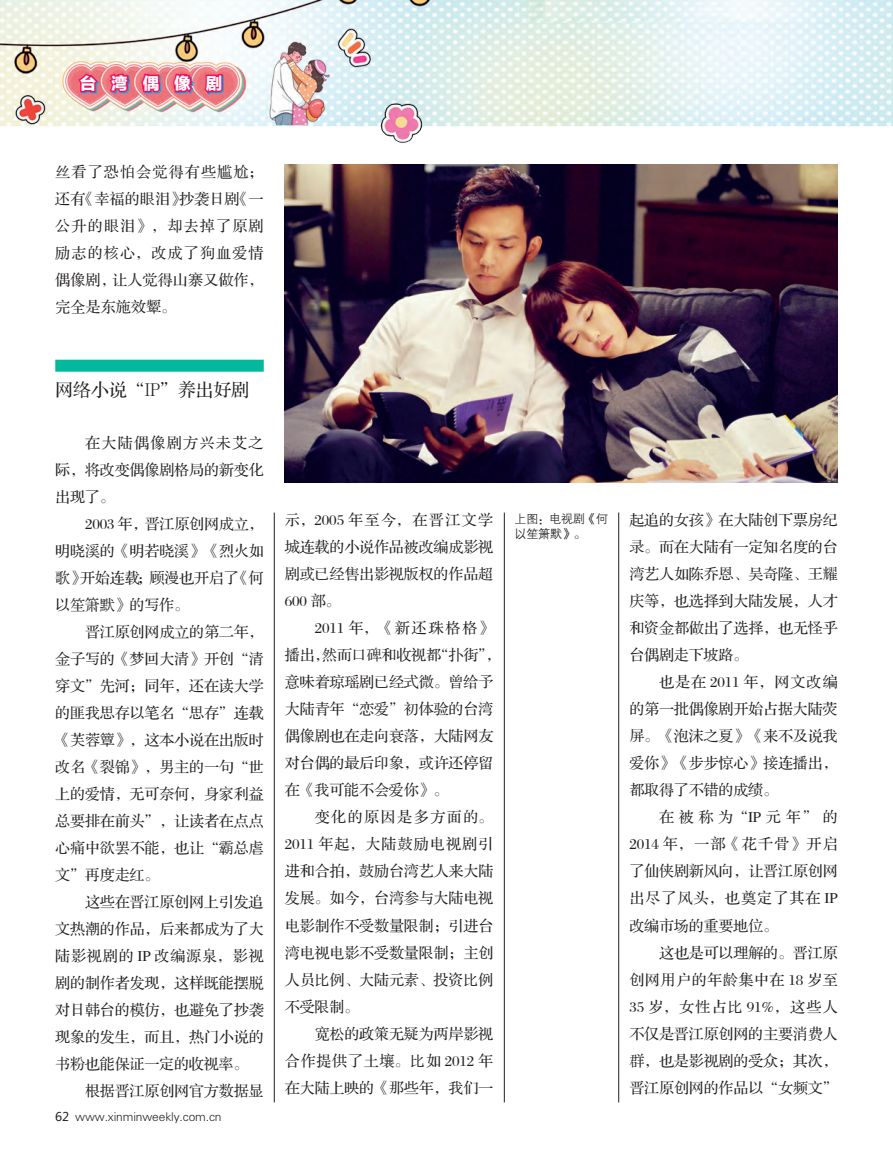
<style>
.page{position:relative;width:893px;height:1157px;background:#fff}
.page>*{position:absolute;margin:0;border:0;box-sizing:border-box;transform-origin:0 0}
.t1{font:18px "FZS3 K GBK1 0";letter-spacing:-.01em;color:#231f20}
.t2{font:16.5px "FZLTTHJW GB1 0";letter-spacing:.91em;color:#fff}
.t3{font:15px/27px "FZS3 JW GB1 0";letter-spacing:-.01em;color:#231f20;text-align:justify}
.t4{font:15px "FZS3 JW GB1 0";letter-spacing:.075em;color:#231f20}
.t5{font:15px "FZS3 JW GB1 0";letter-spacing:.09em;color:#231f20}
.t6{font:15px "FZS3 JW GB1 0";letter-spacing:.095em;color:#231f20}
.t7{font:15px "FZS3 JW GB1 0";letter-spacing:.05em;color:#231f20}
.t8{font:15px "FZS3 JW GB1 0";letter-spacing:.085em;color:#231f20}
.t9{font:15px "FZS3 JW GB1 0";letter-spacing:.055em;color:#231f20}
.t10{font:15px "FZS3 JW GB1 0";letter-spacing:.04em;color:#231f20}
.t11{font:15px "FZS3 JW GB1 0";letter-spacing:.125em;color:#231f20}
.t12{font:15px "FZS3 JW GB1 0";letter-spacing:.07em;color:#231f20}
.t13{font:15px "FZS3 JW GB1 0";letter-spacing:.1em;color:#231f20}
.t14{font:15px "FZS3 JW GB1 0";letter-spacing:.315em;color:#231f20}
.t15{font:12px "FZXH1 JW GB1 0";letter-spacing:-.01em;color:#231f20}
.t16{font:12px/15px "FZZDXJW GB1 0";letter-spacing:-.01em;color:#231f20}
.s1{font-family:"Microsoft Ya Hei"}
</style>
<div class="page">
<img style="left:0;top:0;width:893px;height:262px">
<svg style="left:75px;top:71px;width:88px;height:40px;background:#e37b90"></svg>
<svg style="left:171px;top:47px;width:54px;height:51px"></svg>
<hr style="left:618px;top:512px;width:1px;height:590px;background:#231f20">
<hr style="left:504px;top:512px;width:1px;height:590px;background:#231f20">
<hr style="left:274px;top:512px;width:1px;height:590px;background:#231f20">
<div style="left:55px;top:360px;width:209px;height:12px;background:#03b89d"></div>
<img style="left:285px;top:165px;width:553px;height:318px">
<p class="t2" style="left:81px;top:75px;width:144px">台湾偶像剧</p>
<p class="t3" style="left:55px;top:159px;width:210px">丝看了恐怕会觉得有些尴尬；还有《幸福的眼泪》抄袭日剧《一公升的眼泪》，却去掉了原剧励志的核心，改成了狗血爱情偶像剧，让人觉得山寨又做作，完全是东施效颦。</p>
<p class="t1" style="left:55px;top:380px;width:195px">网络小说“IP”养出好剧</p>
<p class="t5" style="left:85px;top:434px;width:180px">在大陆偶像剧方兴未艾之</p>
<p class="t3" style="left:55px;top:456px;width:210px">际，将改变偶像剧格局的新变化</p>
<p class="t3" style="left:55px;top:483px;width:61px">出现了。</p>
<p class="t3" style="left:85px;top:510px;width:180px">2003 年，晋江原创网成立，</p>
<p class="t3" style="left:55px;top:537px;width:210px">明晓溪的《明若晓溪》《烈火如</p>
<p class="t3" style="left:55px;top:564px;width:210px">歌》开始连载；顾漫也开启了《何</p>
<p class="t3" style="left:55px;top:591px;width:135px">以笙箫默》的写作。</p>
<p class="t3" style="left:85px;top:618px;width:180px">晋江原创网成立的第二年，</p>
<p class="t3" style="left:55px;top:645px;width:210px">金子写的《梦回大清》开创“清</p>
<p class="t3" style="left:55px;top:672px;width:210px">穿文”先河；同年，还在读大学</p>
<p class="t3" style="left:55px;top:699px;width:210px">的匪我思存以笔名“思存”连载</p>
<p class="t3" style="left:55px;top:726px;width:210px">《芙蓉簟》，这本小说在出版时</p>
<p class="t3" style="left:55px;top:753px;width:210px">改名《裂锦》，男主的一句“世</p>
<p class="t3" style="left:55px;top:780px;width:210px">上的爱情，无可奈何，身家利益</p>
<p class="t3" style="left:55px;top:807px;width:210px">总要排在前头”，让读者在点点</p>
<p class="t3" style="left:55px;top:834px;width:210px">心痛中欲罢不能，也让“霸总虐</p>
<p class="t3" style="left:55px;top:861px;width:106px">文”再度走红。</p>
<p class="t3" style="left:85px;top:888px;width:180px">这些在晋江原创网上引发追</p>
<p class="t3" style="left:55px;top:915px;width:210px">文热潮的作品，后来都成为了大</p>
<p class="t9" style="left:55px;top:947px;width:210px">陆影视剧的 IP 改编源泉，影视</p>
<p class="t3" style="left:55px;top:969px;width:210px">剧的制作者发现，这样既能摆脱</p>
<p class="t3" style="left:55px;top:996px;width:210px">对日韩台的模仿，也避免了抄袭</p>
<p class="t3" style="left:55px;top:1023px;width:210px">现象的发生，而且，热门小说的</p>
<p class="t3" style="left:55px;top:1050px;width:195px">书粉也能保证一定的收视率。</p>
<p class="t3" style="left:85px;top:1077px;width:180px">根据晋江原创网官方数据显</p>
<p class="t15" style="left:55px;top:1109px;width:168px"><span class="s1">62</span> www.xinminweekly.com.cn</p>
<p class="t6" style="left:285px;top:512px;width:210px">示，2005 年至今，在晋江文学</p>
<p class="t3" style="left:285px;top:534px;width:210px">城连载的小说作品被改编成影视</p>
<p class="t3" style="left:285px;top:561px;width:210px">剧或已经售出影视版权的作品超</p>
<p class="t3" style="left:285px;top:588px;width:57px">600 部。</p>
<p class="t11" style="left:315px;top:620px;width:180px">2011 年，《新还珠格格》</p>
<p class="t3" style="left:285px;top:642px;width:217px">播出，然而口碑和收视都“扑街”，</p>
<p class="t3" style="left:285px;top:669px;width:210px">意味着琼瑶剧已经式微。曾给予</p>
<p class="t3" style="left:285px;top:696px;width:210px">大陆青年“恋爱”初体验的台湾</p>
<p class="t3" style="left:285px;top:723px;width:210px">偶像剧也在走向衰落，大陆网友</p>
<p class="t3" style="left:285px;top:750px;width:210px">对台偶的最后印象，或许还停留</p>
<p class="t3" style="left:285px;top:777px;width:165px">在《我可能不会爱你》。</p>
<p class="t13" style="left:315px;top:809px;width:180px">变化的原因是多方面的。</p>
<p class="t4" style="left:285px;top:836px;width:210px">2011 年起，大陆鼓励电视剧引</p>
<p class="t3" style="left:285px;top:858px;width:210px">进和合拍，鼓励台湾艺人来大陆</p>
<p class="t3" style="left:285px;top:885px;width:210px">发展。如今，台湾参与大陆电视</p>
<p class="t3" style="left:285px;top:912px;width:210px">电影制作不受数量限制；引进台</p>
<p class="t3" style="left:285px;top:939px;width:210px">湾电视电影不受数量限制；主创</p>
<p class="t3" style="left:285px;top:966px;width:210px">人员比例、大陆元素、投资比例</p>
<p class="t3" style="left:285px;top:993px;width:76px">不受限制。</p>
<p class="t3" style="left:315px;top:1020px;width:180px">宽松的政策无疑为两岸影视</p>
<p class="t7" style="left:285px;top:1052px;width:210px">合作提供了土壤。比如 2012 年</p>
<p class="t3" style="left:285px;top:1074px;width:210px">在大陆上映的《那些年，我们一</p>
<p class="t16" style="left:514px;top:511px;width:95px">上图：电视剧《何以笙箫默》。</p>
<p class="t3" style="left:629px;top:507px;width:210px">起追的女孩》在大陆创下票房纪</p>
<p class="t3" style="left:629px;top:534px;width:210px">录。而在大陆有一定知名度的台</p>
<p class="t3" style="left:629px;top:561px;width:210px">湾艺人如陈乔恩、吴奇隆、王耀</p>
<p class="t3" style="left:629px;top:588px;width:210px">庆等，也选择到大陆发展，人才</p>
<p class="t3" style="left:629px;top:615px;width:210px">和资金都做出了选择，也无怪乎</p>
<p class="t3" style="left:629px;top:642px;width:120px">台偶剧走下坡路。</p>
<p class="t12" style="left:659px;top:674px;width:180px">也是在 2011 年，网文改编</p>
<p class="t3" style="left:629px;top:696px;width:210px">的第一批偶像剧开始占据大陆荧</p>
<p class="t3" style="left:629px;top:723px;width:210px">屏。《泡沫之夏》《来不及说我</p>
<p class="t3" style="left:629px;top:750px;width:210px">爱你》《步步惊心》接连播出，</p>
<p class="t3" style="left:629px;top:777px;width:150px">都取得了不错的成绩。</p>
<p class="t14" style="left:659px;top:809px;width:180px">在被称为“IP元年”的</p>
<p class="t5" style="left:629px;top:836px;width:210px">2014 年，一部《花千骨》开启</p>
<p class="t3" style="left:629px;top:858px;width:210px">了仙侠剧新风向，让晋江原创网</p>
<p class="t4" style="left:629px;top:890px;width:210px">出尽了风头，也奠定了其在 IP</p>
<p class="t3" style="left:629px;top:912px;width:150px">改编市场的重要地位。</p>
<p class="t3" style="left:659px;top:939px;width:180px">这也是可以理解的。晋江原</p>
<p class="t10" style="left:629px;top:971px;width:210px">创网用户的年龄集中在 18 岁至</p>
<p class="t8" style="left:629px;top:998px;width:210px">35 岁，女性占比 91%，这些人</p>
<p class="t3" style="left:629px;top:1020px;width:210px">不仅是晋江原创网的主要消费人</p>
<p class="t3" style="left:629px;top:1047px;width:210px">群，也是影视剧的受众；其次，</p>
<p class="t3" style="left:629px;top:1074px;width:210px">晋江原创网的作品以“女频文”</p>
</div>
